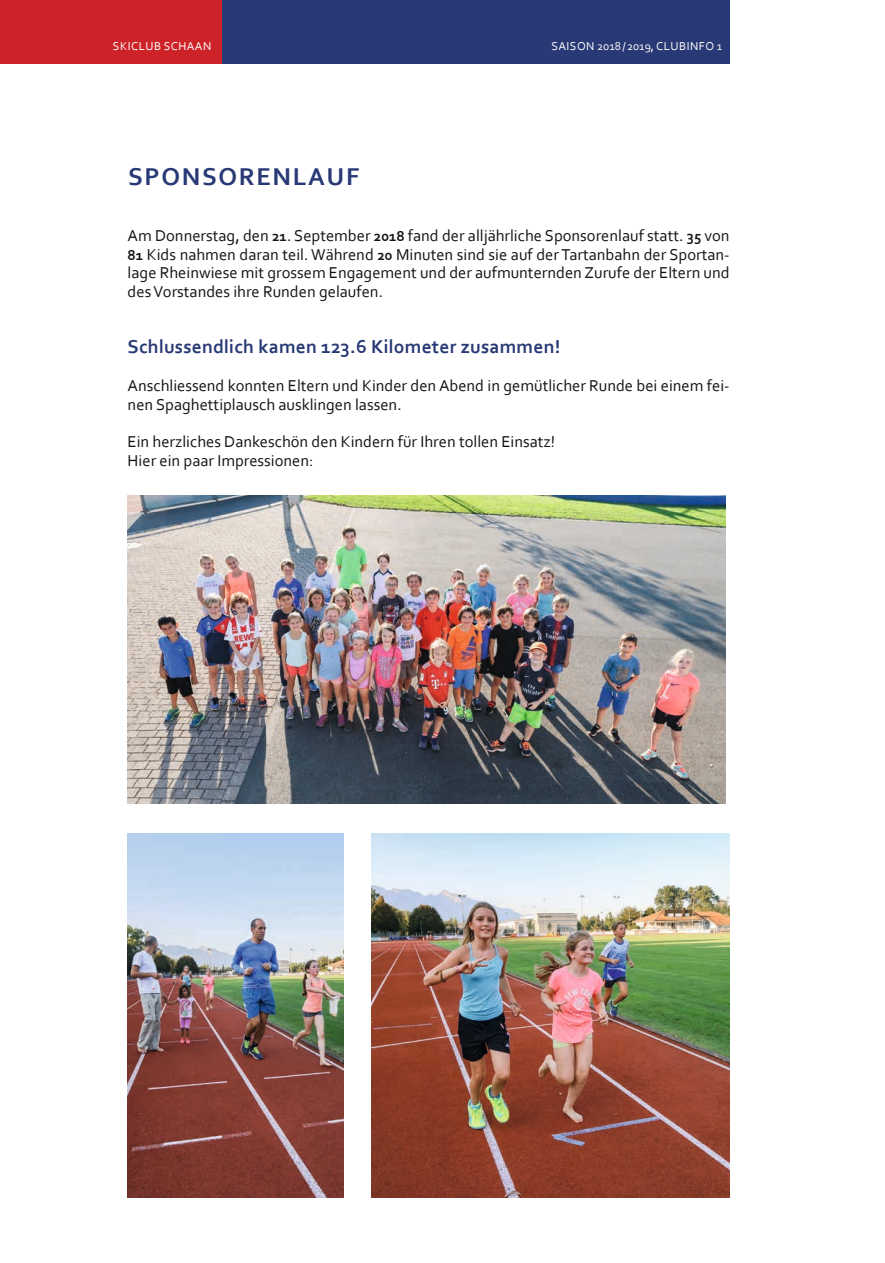
<style>
.page{position:relative;width:885px;height:1263px;background:#fff}
.page>*{position:absolute;margin:0;border:0;box-sizing:border-box;transform-origin:0 0}
.t1{font:700 25.5px "Corbel";letter-spacing:.065em;color:#283975}
.t2{font:700 19.5px "Corbel";letter-spacing:.01em;color:#283975}
.t3{font:16.5px/18.8px "Corbel";color:#131413}
.t4{font:12px "Corbel";letter-spacing:.04em;color:#fff}
.s1{font-weight:700;font-size:15px}
</style>
<div class="page">
<div style="left:222px;top:0;width:507px;height:64px;background:#283975"></div>
<div style="left:0;top:0;width:222px;height:64px;background:#cd2328"></div>
<img style="left:128px;top:496px;width:597px;height:307px">
<img style="left:128px;top:833px;width:216px;height:364px">
<img style="left:371px;top:833px;width:358px;height:364px">
<p class="t4" style="left:113px;top:39px;width:100px">SKICLUB SCHAAN</p>
<p class="t4" style="left:551px;top:39px;width:172px">SAISON 2018/2019, CLUBINFO 1</p>
<h1 class="t1" style="left:128px;top:160px;width:233px">SPONSORENLAUF</h1>
<p class="t3" style="left:128px;top:226px;width:603px;text-align:justify">Am Donnerstag, den <span class="s1">21</span>. September <span class="s1">2018</span> fand der alljährliche Sponsorenlauf statt. <span class="s1">35</span> von <span class="s1">81</span> Kids nahmen daran teil. Während <span class="s1">20</span> Minuten sind sie auf der Tartanbahn der Sportan&shy;lage Rheinwiese mit grossem Engagement und der aufmunternden Zurufe der Eltern und des Vorstandes ihre Runden gelaufen.</p>
<p class="t2" style="left:128px;top:335px;width:434px">Schlussendlich kamen 123.6 Kilometer zusammen!</p>
<p class="t3" style="left:128px;top:376px;width:603px">Anschliessend konnten Eltern und Kinder den Abend in gemütlicher Runde bei einem fei&shy;nen Spaghettiplausch ausklingen lassen.</p>
<p class="t3" style="left:128px;top:432px;width:429px">Ein herzliches Dankeschön den Kindern für Ihren tollen Einsatz!<br>Hier ein paar Impressionen:</p>
</div>
